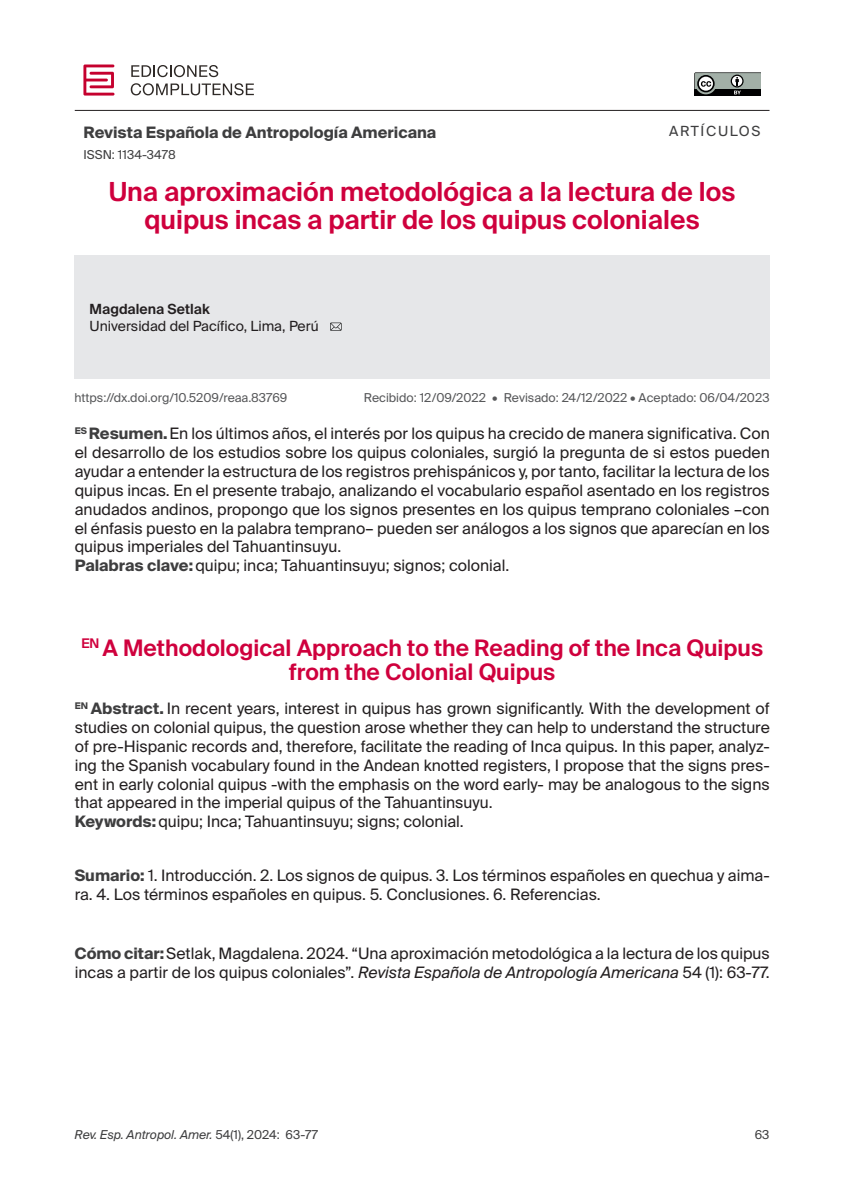
<style>
.page{position:relative;width:844px;height:1191px;background:#fff}
.page>*{position:absolute;margin:0;border:0;box-sizing:border-box;transform-origin:0 0}
._000-Título_original_ES{font:600 26.25px/28px "Suisse Intl";color:#cf003d;text-align:center}
._000-Título_traducido_EN{font:600 22.75px/24.5px "Suisse Intl";color:#cf003d;text-align:center}
._000_Resumen_abstract_ES{font:15.75px/18.9px "Suisse Intl";color:#231f20;text-align:justify}
.Resumen_Abstract_EN{font:15.75px/18.9px "Suisse Intl";color:#231f20;text-align:justify}
._000_COMO_CITAR{font:15.75px/18.9px "Suisse Intl";color:#231f20}
._000_SUMARIO{font:15.75px/18.9px "Suisse Intl";color:#231f20}
._000-Palabras_clave_keywords{font:15.75px "Suisse Intl";color:#231f20}
.t1{font:700 15.75px "Suisse Intl";color:#3e3e3f}
._000-CARGO{font:14px "Suisse Intl";color:#231f20}
._000-Autor{font:600 14px "Suisse Intl";color:#231f20}
.t2{font:14px "Suisse Intl";letter-spacing:.12em;color:#3e3e3f}
._000-FECHAS{font:12.25px "Suisse Intl";color:#57585a}
._000-AUTOR_REVISTA_CORNISA_IMPAR{font:italic 12.25px "Suisse Intl";color:#3e3e3f}
.t3{font:12.25px "Suisse Intl";color:#3e3e3f}
.s1{font-weight:700;color:#3e3e3f}
.s2{font-style:italic}
.s3{font-style:normal}
</style>
<div class="page">
<hr style="left:75px;top:110px;width:694px;height:1px;background:#231f20">
<svg style="left:694px;top:72px;width:66px;height:23px;background:#767c78"></svg>
<svg style="left:83px;top:64px;width:31px;height:31px"></svg>
<svg style="left:131px;top:65px;width:87px;height:12px"></svg>
<svg style="left:131px;top:83px;width:123px;height:12px"></svg>
<div style="left:75px;top:255px;width:694px;height:124px;background:#e6e7e9"></div>
<svg style="left:330px;top:322px;width:11px;height:9px"></svg>
<p class="t1" style="left:83px;top:123px;width:354px">Revista Española de Antropología Americana</p>
<p class="t3" style="left:83px;top:147px;width:94px">ISSN: 1134-3478</p>
<p class="t2" style="left:669px;top:123px;width:93px">ARTÍCULOS</p>
<p class="_000-Título_original_ES" style="left:109px;top:178px;width:628px">Una aproximación metodológica a la lectura de los quipus incas a partir de los quipus coloniales</p>
<p class="_000-Autor" style="left:90px;top:301px;width:122px">Magdalena Setlak</p>
<p class="_000-CARGO" style="left:90px;top:318px;width:230px">Universidad del Pacífico, Lima, Perú</p>
<p class="_000-FECHAS" style="left:74px;top:390px;width:214px">https://dx.doi.org/10.5209/reaa.83769</p>
<p class="_000-FECHAS" style="left:363px;top:390px;width:407px">Recibido: 12/09/2022 • Revisado: 24/12/2022 • Aceptado: 06/04/2023</p>
<p class="_000_Resumen_abstract_ES" style="left:75px;top:424px;width:696px"><sup>ES</sup> <span class="s1">Resumen.</span>En los últimos años, el interés por los quipus ha crecido de manera significativa. Con el desarrollo de los estudios sobre los quipus coloniales, surgió la pregunta de si estos pueden ayudar a entender la estructura de los registros prehispánicos y, por tanto, facilitar la lectura de los quipus incas. En el presente trabajo, analizando el vocabulario español asentado en los registros anudados andinos, propongo que los signos presentes en los quipus temprano coloniales –con el énfasis puesto en la palabra temprano– pueden ser análogos a los signos que aparecían en los quipus imperiales del Tahuantinsuyu.</p>
<p class="_000-Palabras_clave_keywords" style="left:75px;top:556px;width:436px"><span class="s1">Palabras clave:</span>quipu; inca; Tahuantinsuyu; signos; colonial.</p>
<p class="_000-Título_traducido_EN" style="left:81px;top:635px;width:683px"><sup>EN</sup> A Methodological Approach to the Reading of the Inca Quipus from the Colonial Quipus</p>
<p class="Resumen_Abstract_EN" style="left:75px;top:699px;width:696px"><sup>EN</sup> <span class="s1">Abstract.</span> In recent years, interest in quipus has grown significantly. With the development of studies on colonial quipus, the question arose whether they can help to understand the structure of pre-Hispanic records and, therefore, facilitate the reading of Inca quipus. In this paper, analyz&shy;ing the Spanish vocabulary found in the Andean knotted registers, I propose that the signs pres&shy;ent in early colonial quipus -with the emphasis on the word early- may be analogous to the signs that appeared in the imperial quipus of the Tahuantinsuyu.</p>
<p class="_000-Palabras_clave_keywords" style="left:75px;top:812px;width:390px"><span class="s1">Keywords:</span>quipu; Inca; Tahuantinsuyu; signs; colonial.</p>
<p class="_000_SUMARIO" style="left:75px;top:866px;width:696px"><span class="s1">Sumario:</span> 1. Introducción. 2. Los signos de quipus. 3. Los términos españoles en quechua y aima&shy;ra. 4. Los términos españoles en quipus. 5. Conclusiones. 6. Referencias.</p>
<p class="_000_COMO_CITAR" style="left:75px;top:944px;width:696px"><span class="s1">Cómo citar:</span>Setlak, Magdalena. 2024. “Una aproximación metodológica a la lectura de los quipus incas a partir de los quipus coloniales”. <span class="s2">Revista Española de Antropología Americana</span> 54 (1): 63-77.</p>
<p class="_000-AUTOR_REVISTA_CORNISA_IMPAR" style="left:74px;top:1127px;width:245px">Rev. Esp. Antropol. Amer. <span class="s3">54(1), 2024: 63-77</span></p>
<p class="t3" style="left:754px;top:1127px;width:16px">63</p>
</div>
